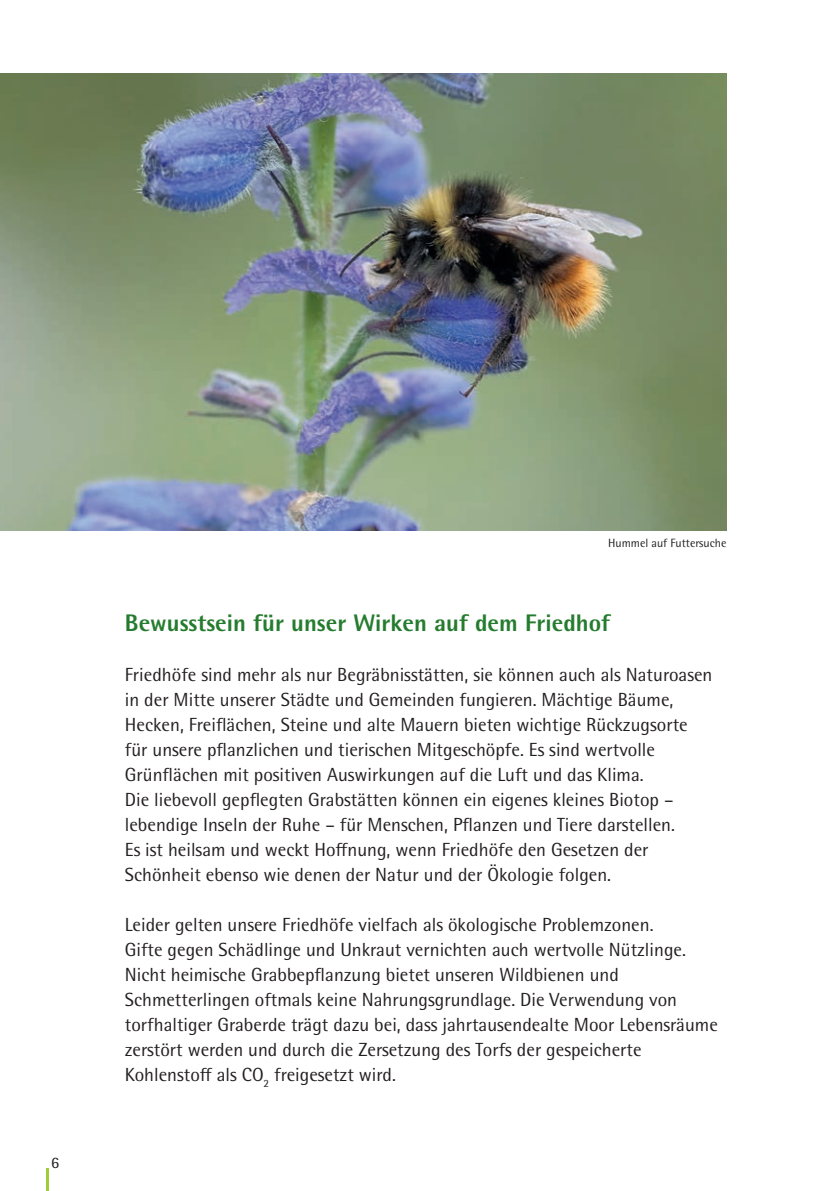
<style>
.page{position:relative;width:840px;height:1191px;background:#fff}
.page>*{position:absolute;margin:0;border:0;box-sizing:border-box;transform-origin:0 0}
.Überschriften{font:800 24px "Rotis Semi Sans Pro";color:#257c2e}
.Fließtext{font:19px/25px "Rotis Semi Sans Pro";color:#231f20}
.t1{font:16px "Rotis Semi Sans Pro";color:#231f20}
.Bildunterschrift{font:12px "Rotis Semi Sans Pro";color:#231f20}
</style>
<div class="page">
<hr style="left:46px;top:1168px;width:3px;height:23px;background:#a1cc3a">
<img style="left:0;top:74px;width:726px;height:457px">
<p class="t1" style="left:51px;top:1153px;width:10px">6</p>
<p class="Bildunterschrift" style="left:608px;top:536px;width:120px">Hummel auf Futtersuche</p>
<p class="Überschriften" style="left:125px;top:607px;width:486px">Bewusstsein für unser Wirken auf dem Friedhof</p>
<p class="Fließtext" style="left:125px;top:662px;width:588px">Friedhöfe sind mehr als nur Begräbnisstätten, sie können auch als Naturoasen in der Mitte unserer Städte und Gemeinden fungieren. Mächtige Bäume, Hecken, Freiflächen, Steine und alte Mauern bieten wichtige Rückzugsorte für unsere pflanzlichen und tierischen Mitgeschöpfe. Es sind wertvolle Grünflächen mit positiven Auswirkungen auf die Luft und das Klima.</p>
<p class="Fließtext" style="left:125px;top:787px;width:551px">Die liebevoll gepflegten Grabstätten können ein eigenes kleines Biotop – lebendige Inseln der Ruhe – für Menschen, Pflanzen und Tiere darstellen.<br>Es ist heilsam und weckt Hoffnung, wenn Friedhöfe den Gesetzen der Schönheit ebenso wie denen der Natur und der Ökologie folgen.</p>
<p class="Fließtext" style="left:125px;top:912px;width:594px">Leider gelten unsere Friedhöfe vielfach als ökologische Problemzonen.<br>Gifte gegen Schädlinge und Unkraut vernichten auch wertvolle Nützlinge.<br>Nicht heimische Grabbepflanzung bietet unseren Wildbienen und Schmetterlingen oftmals keine Nahrungsgrundlage. Die Verwendung von torfhaltiger Graberde trägt dazu bei, dass jahrtausendealte Moor Lebensräume zerstört werden und durch die Zersetzung des Torfs der gespeicherte Kohlenstoff als CO<sub>2</sub> freigesetzt wird.</p>
</div>
